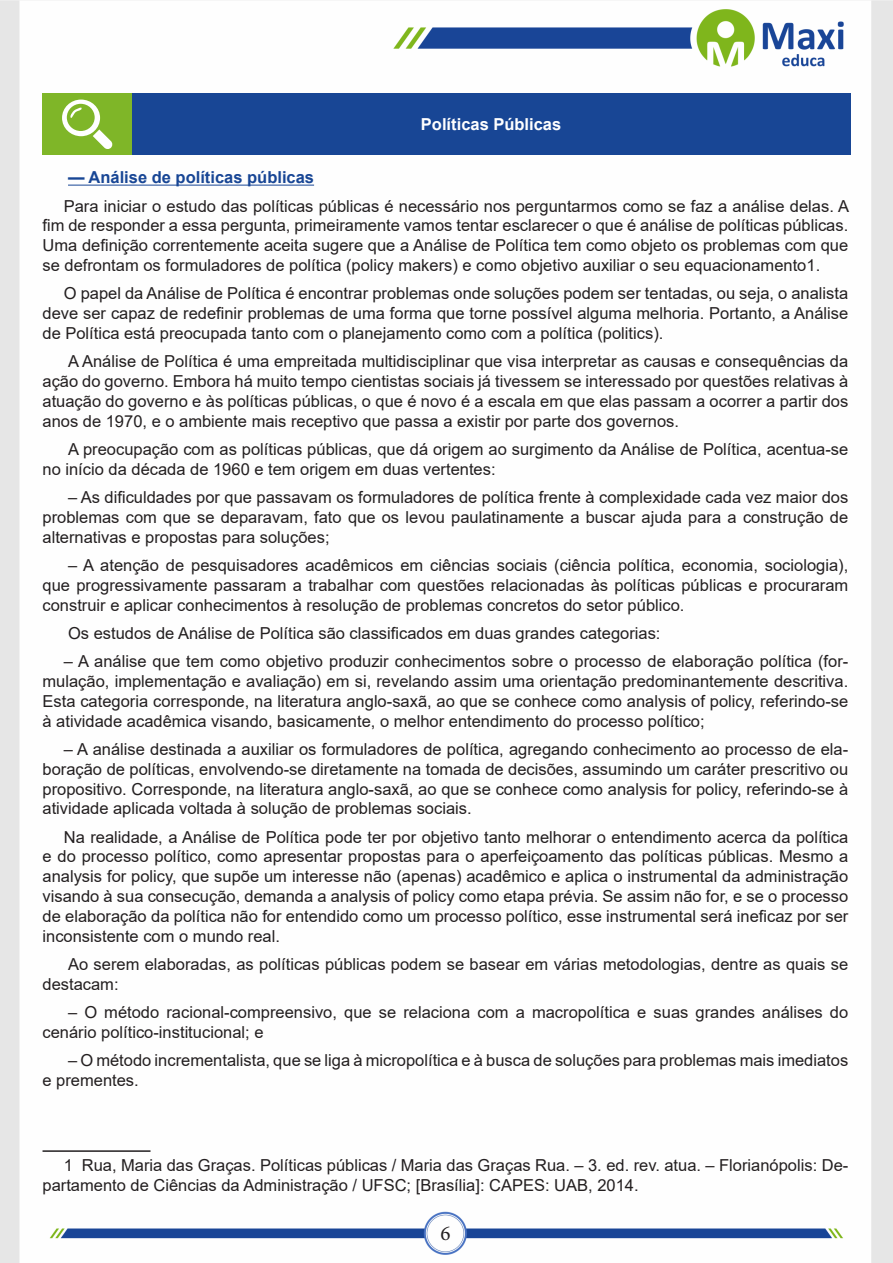
<style>
.page{position:relative;width:893px;height:1263px;background:#fff}
.page>*{position:absolute;margin:0;border:0;box-sizing:border-box;transform-origin:0 0}
.t1{font:21px "Minion Pro";color:#231f20}
.Texto{font:16.5px/19.8px "Arial";color:#231f20;text-align:justify}
.t2{font:700 16.5px "Arial";color:#184695}
.Titulo_de_Caixa{font:700 16.5px "Arial";color:#fff}
</style>
<div class="page">
<img style="left:0;top:0;width:893px;height:1263px">
<hr style="left:68px;top:185px;width:246px;height:1px;background:#184695">
<div style="left:43px;top:94px;width:89px;height:61px;background:#7fb628"></div>
<div style="left:132px;top:94px;width:718px;height:61px;background:#184695"></div>
<svg style="left:62px;top:100px;width:51px;height:49px"></svg>
<hr style="left:43px;top:1150px;width:108px;height:2px;background:#231f20">
<p class="Titulo_de_Caixa" style="left:421px;top:113px;width:142px">Políticas Públicas</p>
<p class="t2" style="left:68px;top:166px;width:248px">— Análise de políticas públicas</p>
<p class="Texto" style="left:43px;top:196px;width:808px;text-indent:21px">Para iniciar o estudo das políticas públicas é necessário nos perguntarmos como se faz a análise delas. A fim de responder a essa pergunta, primeiramente vamos tentar esclarecer o que é análise de políticas públicas.<br>Uma definição correntemente aceita sugere que a Análise de Política tem como objeto os problemas com que se defrontam os formuladores de política (policy makers) e como objetivo auxiliar o seu equacionamento1.</p>
<p class="Texto" style="left:43px;top:284px;width:807px;text-indent:21px">O papel da Análise de Política é encontrar problemas onde soluções podem ser tentadas, ou seja, o analista deve ser capaz de redefinir problemas de uma forma que torne possível alguma melhoria. Portanto, a Análise de Política está preocupada tanto com o planejamento como com a política (politics).</p>
<p class="Texto" style="left:43px;top:351px;width:807px;text-indent:26px">A Análise de Política é uma empreitada multidisciplinar que visa interpretar as causas e consequências da ação do governo. Embora há muito tempo cientistas sociais já tivessem se interessado por questões relativas à atuação do governo e às políticas públicas, o que é novo é a escala em que elas passam a ocorrer a partir dos anos de 1970, e o ambiente mais receptivo que passa a existir por parte dos governos.</p>
<p class="Texto" style="left:43px;top:439px;width:807px;text-indent:26px">A preocupação com as políticas públicas, que dá origem ao surgimento da Análise de Política, acentua-se no início da década de 1960 e tem origem em duas vertentes:</p>
<p class="Texto" style="left:43px;top:487px;width:807px;text-indent:26px">– As dificuldades por que passavam os formuladores de política frente à complexidade cada vez maior dos problemas com que se deparavam, fato que os levou paulatinamente a buscar ajuda para a construção de alternativas e propostas para soluções;</p>
<p class="Texto" style="left:43px;top:555px;width:807px;text-indent:26px">– A atenção de pesquisadores acadêmicos em ciências sociais (ciência política, economia, sociologia), que progressivamente passaram a trabalhar com questões relacionadas às políticas públicas e procuraram construir e aplicar conhecimentos à resolução de problemas concretos do setor público.</p>
<p class="Texto" style="left:68px;top:623px;width:594px">Os estudos de Análise de Política são classificados em duas grandes categorias:</p>
<p class="Texto" style="left:43px;top:651px;width:807px;text-indent:21px">– A análise que tem como objetivo produzir conhecimentos sobre o processo de elaboração política (for&shy;mulação, implementação e avaliação) em si, revelando assim uma orientação predominantemente descritiva.<br>Esta categoria corresponde, na literatura anglo-saxã, ao que se conhece como analysis of policy, referindo-se à atividade acadêmica visando, basicamente, o melhor entendimento do processo político;</p>
<p class="Texto" style="left:43px;top:739px;width:807px;text-indent:21px">– A análise destinada a auxiliar os formuladores de política, agregando conhecimento ao processo de ela&shy;boração de políticas, envolvendo-se diretamente na tomada de decisões, assumindo um caráter prescritivo ou propositivo. Corresponde, na literatura anglo-saxã, ao que se conhece como analysis for policy, referindo-se à atividade aplicada voltada à solução de problemas sociais.</p>
<p class="Texto" style="left:43px;top:827px;width:807px;text-indent:21px">Na realidade, a Análise de Política pode ter por objetivo tanto melhorar o entendimento acerca da política e do processo político, como apresentar propostas para o aperfeiçoamento das políticas públicas. Mesmo a analysis for policy, que supõe um interesse não (apenas) acadêmico e aplica o instrumental da administração visando à sua consecução, demanda a analysis of policy como etapa prévia. Se assim não for, e se o processo de elaboração da política não for entendido como um processo político, esse instrumental será ineficaz por ser inconsistente com o mundo real.</p>
<p class="Texto" style="left:43px;top:954px;width:807px;text-indent:26px">Ao serem elaboradas, as políticas públicas podem se basear em várias metodologias, dentre as quais se destacam:</p>
<p class="Texto" style="left:43px;top:1002px;width:807px;text-indent:26px">– O método racional-compreensivo, que se relaciona com a macropolítica e suas grandes análises do cenário político-institucional; e</p>
<p class="Texto" style="left:43px;top:1050px;width:807px;text-indent:26px">– O método incrementalista, que se liga à micropolítica e à busca de soluções para problemas mais imediatos e prementes.</p>
<p class="Texto" style="left:43px;top:1155px;width:807px;text-indent:21px">1 Rua, Maria das Graças. Políticas públicas / Maria das Graças Rua. – 3. ed. rev. atua. – Florianópolis: De&shy;partamento de Ciências da Administração / UFSC; [Brasília]: CAPES: UAB, 2014.</p>
<p class="t1" style="left:440px;top:1219px;width:12px">6</p>
</div>
